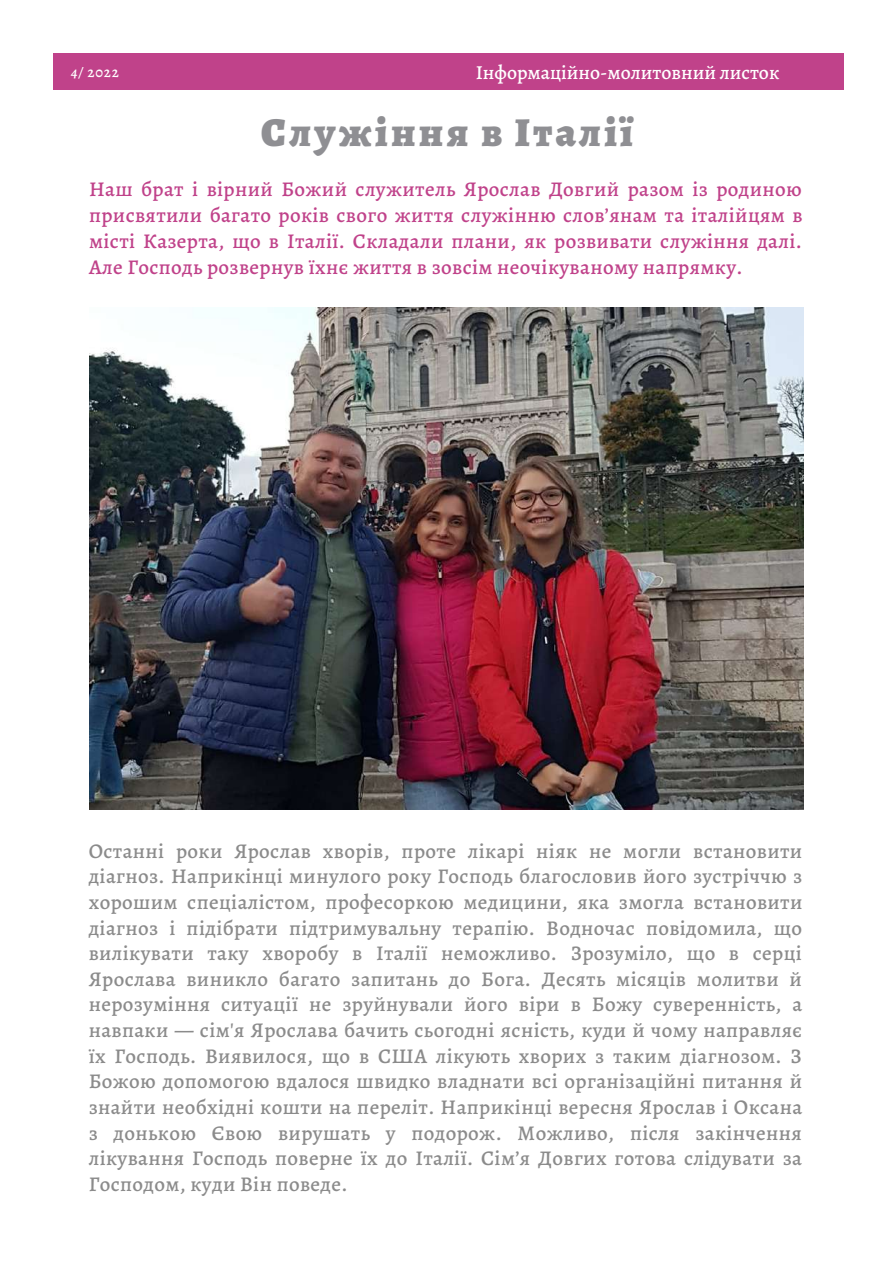
<style>
.page{position:relative;width:893px;height:1264px;background:#fff}
.page>*{position:absolute;margin:0;border:0;box-sizing:border-box;transform-origin:0 0}
.t1{font:900 41.1px "Alegreya";letter-spacing:.08em;color:#8f8f93}
.t2{font:500 21px/25.7px "Alegreya";letter-spacing:.02em;color:#8b8b8b;text-align:justify}
.t3{font:500 21px/25.8px "Alegreya";letter-spacing:.02em;color:#c0428a;text-align:justify}
.t4{font:500 19.8px "Alegreya";color:#fff}
.t5{font:500 14.85px "Alegreya";color:#fff}
.s1{font-style:italic}
</style>
<div class="page">
<div style="left:54px;top:54px;width:790px;height:36px;background:#c0428a"></div>
<img style="left:89px;top:307px;width:714px;height:502px">
<p class="t5" style="left:71px;top:62px;width:49px"><span class="s1">4/</span> 2022</p>
<p class="t4" style="left:475px;top:59px;width:305px">Інформаційно-молитовний листок</p>
<h1 class="t1" style="left:261px;top:104px;width:373px">Служіння в Італії</h1>
<p class="t3" style="left:89px;top:176px;width:715px">Наш брат і вірний Божий служитель Ярослав Довгий разом із родиною присвятили багато років свого життя служінню слов’янам та італійцям в місті Казерта, що в Італії. Складали плани, як розвивати служіння далі.<br>Але Господь розвернув їхнє життя в зовсім неочікуваному напрямку.</p>
<p class="t2" style="left:89px;top:838px;width:715px">Останні роки Ярослав хворів, проте лікарі ніяк не могли встановити діагноз. Наприкінці минулого року Господь благословив його зустріччю з хорошим спеціалістом, професоркою медицини, яка змогла встановити діагноз і підібрати підтримувальну терапію. Водночас повідомила, що вилікувати таку хворобу в Італії неможливо. Зрозуміло, що в серці Ярослава виникло багато запитань до Бога. Десять місяців молитви й нерозуміння ситуації не зруйнували його віри в Божу суверенність, а навпаки — сім'я Ярослава бачить сьогодні ясність, куди й чому направляє їх Господь. Виявилося, що в США лікують хворих з таким діагнозом. З Божою допомогою вдалося швидко владнати всі організаційні питання й знайти необхідні кошти на переліт. Наприкінці вересня Ярослав і Оксана з донькою Євою вирушать у подорож. Можливо, після закінчення лікування Господь поверне їх до Італії. Сім’я Довгих готова слідувати за Господом, куди Він поведе.</p>
</div>
